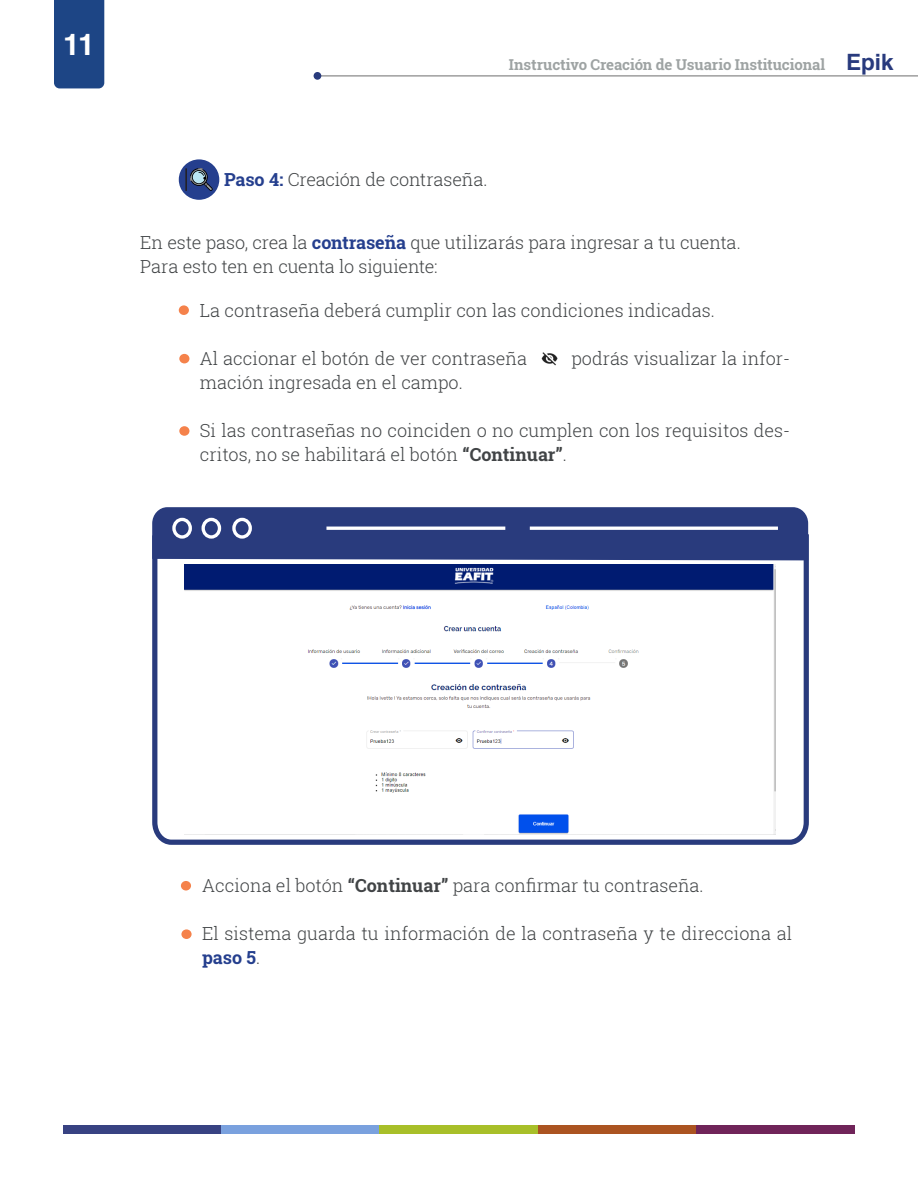
<style>
.page{position:relative;width:918px;height:1188px;background:#fff}
.page>*{position:absolute;margin:0;border:0;box-sizing:border-box;transform-origin:0 0}
.t1{font:700 30px "Helvetica";color:#fff}
.t2{font:700 22.5px "Helvetica";color:#283a7d}
.t3{font:300 18px/24px "Roboto Slab";color:#414446}
.t4{font:700 15px "Roboto Slab";letter-spacing:-.005em;color:#9ea3a3}
.t5{font:700 15px "Helvetica";color:#929697}
.s1{font-weight:700;color:#253f8e}
.s2{font-weight:700}
</style>
<div class="page">
<hr style="left:319px;top:75px;width:599px;height:2px;background:#9e9e9e">
<div style="left:314px;top:72px;width:7px;height:8px;background:#293b7d;border-radius:50%"></div>
<div style="left:54px;top:0;width:50px;height:88px;background:#1d4585"></div>
<div style="left:63px;top:1125px;width:158px;height:9px;background:#384282"></div>
<div style="left:221px;top:1125px;width:159px;height:9px;background:#7aa1de"></div>
<div style="left:380px;top:1125px;width:158px;height:9px;background:#a8bf29"></div>
<div style="left:538px;top:1125px;width:159px;height:9px;background:#ab5421"></div>
<div style="left:697px;top:1125px;width:158px;height:9px;background:#702459"></div>
<svg style="left:152px;top:529px;width:657px;height:316px"></svg>
<svg style="left:152px;top:507px;width:656px;height:53px;background:#384886"></svg>
<div style="left:180px;top:160px;width:39px;height:39px;background:#253f8e;border-radius:50%"></div>
<div style="left:179px;top:159px;width:40px;height:41px;border:2px solid #253f8e;border-radius:50%"></div>
<hr style="left:185px;top:168px;width:2px;height:23px;background:#231f20">
<svg style="left:190px;top:168px;width:23px;height:23px"></svg>
<div style="left:179px;top:305px;width:10px;height:10px;background:#f5824b;border-radius:50%"></div>
<div style="left:179px;top:354px;width:10px;height:9px;background:#f5824b;border-radius:50%"></div>
<div style="left:179px;top:426px;width:10px;height:10px;background:#f5824b;border-radius:50%"></div>
<div style="left:181px;top:881px;width:10px;height:10px;background:#f5824b;border-radius:50%"></div>
<div style="left:181px;top:929px;width:11px;height:10px;background:#f5824b;border-radius:50%"></div>
<img style="left:185px;top:564px;width:590px;height:271px">
<img style="left:541px;top:352px;width:17px;height:14px">
<h1 class="t1" style="left:63px;top:21px;width:33px">11</h1>
<p class="t4" style="left:509px;top:54px;width:318px">Instructivo Creación de Usuario Institucional</p>
<p class="t5" style="left:679px;top:52px;width:152px">calificaciones finales</p>
<p class="t2" style="left:846px;top:44px;width:49px">Epik</p>
<p class="t3" style="left:224px;top:167px;width:265px"><span class="s1">Paso 4:</span> Creación de contraseña.</p>
<p class="t3" style="left:140px;top:230px;width:602px">En este paso, crea la <span class="s1">contraseña</span> que utilizarás para ingresar a tu cuenta.</p>
<p class="t3" style="left:140px;top:254px;width:299px">Para esto ten en cuenta lo siguiente:</p>
<p class="t3" style="left:200px;top:298px;width:516px">La contraseña deberá cumplir con las condiciones indicadas.</p>
<p class="t3" style="left:200px;top:346px;width:329px">Al accionar el botón de ver contraseña</p>
<p class="t3" style="left:571px;top:346px;width:220px">podrás visualizar la infor-</p>
<p class="t3" style="left:200px;top:370px;width:264px">mación ingresada en el campo.</p>
<p class="t3" style="left:200px;top:418px;width:592px">Si las contraseñas no coinciden o no cumplen con los requisitos des&shy;critos, no se habilitará el botón <span class="s2">“Continuar”</span>.</p>
<p class="t3" style="left:202px;top:873px;width:503px">Acciona el botón <span class="s2">“Continuar”</span> para confirmar tu contraseña.</p>
<p class="t3" style="left:202px;top:921px;width:592px">El sistema guarda tu información de la contraseña y te direcciona al <span class="s1">paso 5</span>.</p>
</div>
